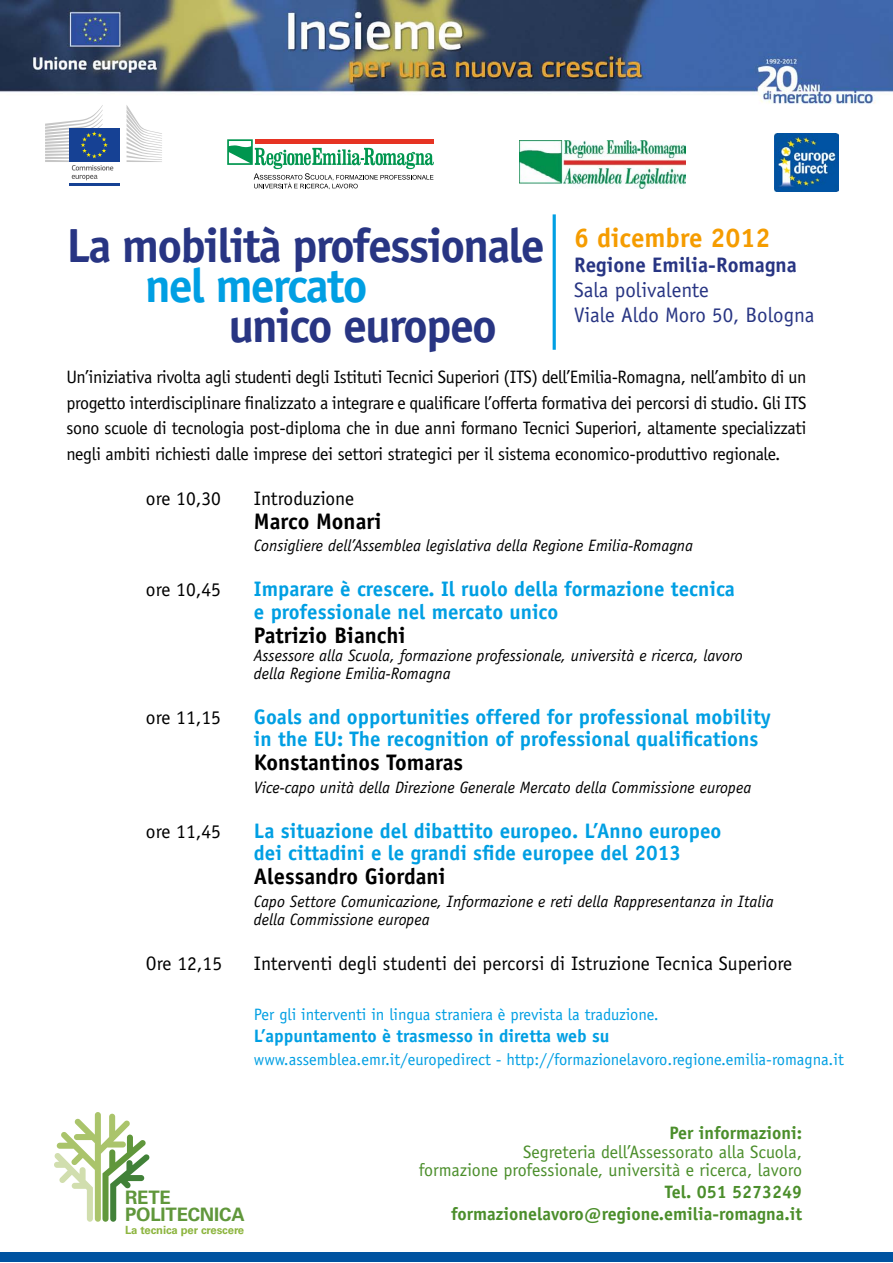
<style>
.page{position:relative;width:893px;height:1263px;background:#fff}
.page>*{position:absolute;margin:0;border:0;box-sizing:border-box;transform-origin:0 0}
.t1{font:700 48px "Officina Sans Std";letter-spacing:-.04em;color:#283583}
.t2{font:700 48px "Officina Sans Std";letter-spacing:-.04em;color:#009fe3}
.t3{font:700 27px "Officina Sans Std";color:#f59c00}
.t4{font:700 22.5px "Officina Sans Std";color:#000}
.t5{font:700 21px/22.5px "Officina Sans Std";color:#009fe3}
.t6{font:21px/25.2px "Officina Sans Std";color:#283583}
.t7{font:700 21px "Officina Sans Std";color:#283583}
.t8{font:19.5px "Officina Sans Std";color:#000}
.t9{font:700 18.6px/17.5px "Univers LT Std";letter-spacing:-.01em;color:#60973b}
.t10{font:18px/25.5px "Officina Sans Std";letter-spacing:-.02em;color:#000;text-align:justify}
.t11{font:18px/18.8px "Officina Sans Std";color:#4b8e2b;text-align:right}
.t12{font:700 18px/21.8px "Officina Sans Std";color:#4b8e2b;text-align:right}
.t13{font:700 18px "Officina Sans Std";color:#009fe3}
.t14{font:italic 16.5px/18px "Officina Sans Std";color:#000}
.t15{font:16.5px "Officina Sans Std";color:#009fe3}
.t16{font:700 11.25px "Univers LT Std";letter-spacing:-.01em;color:#8db53f}
</style>
<div class="page">
<img style="left:0;top:0;width:893px;height:115px">
<hr style="left:553px;top:214px;width:3px;height:136px;background:#009fe3">
<svg style="left:54px;top:1112px;width:96px;height:110px"></svg>
<svg style="left:227px;top:139px;width:207px;height:50px"></svg>
<img style="left:774px;top:133px;width:65px;height:59px">
<img style="left:520px;top:140px;width:165px;height:49px">
<div style="left:1px;top:1252px;width:892px;height:10px;background:#0053a1"></div>
<div style="left:69px;top:128px;width:50px;height:34px;background:#164194"></div>
<hr style="left:69px;top:183px;width:50px;height:3px;background:#164194">
<svg style="left:127px;top:105px;width:35px;height:57px"></svg>
<svg style="left:45px;top:105px;width:68px;height:75px"></svg>
<h1 class="t1" style="left:66px;top:216px;width:480px">La mobilità professionale</h1>
<h2 class="t3" style="left:574px;top:221px;width:198px">6 dicembre 2012</h2>
<p class="t7" style="left:574px;top:252px;width:224px">Regione Emilia-Romagna</p>
<p class="t6" style="left:574px;top:277px;width:242px">Sala polivalente<br>Viale Aldo Moro 50, Bologna</p>
<h1 class="t2" style="left:145px;top:256px;width:224px">nel mercato</h1>
<h1 class="t1" style="left:228px;top:296px;width:270px">unico europeo</h1>
<p class="t10" style="left:66px;top:365px;width:741px">Un’iniziativa rivolta agli studenti degli Istituti Tecnici Superiori (ITS) dell’Emilia-Romagna, nell’ambito di un progetto interdisciplinare finalizzato a integrare e qualificare l’offerta formativa dei percorsi di studio. Gli ITS sono scuole di tecnologia post-diploma che in due anni formano Tecnici Superiori, altamente specializzati negli ambiti richiesti dalle imprese dei settori strategici per il sistema economico-produttivo regionale.</p>
<p class="t8" style="left:146px;top:487px;width:77px">ore 10,30</p>
<p class="t8" style="left:254px;top:487px;width:102px">Introduzione</p>
<p class="t4" style="left:254px;top:507px;width:129px">Marco Monari</p>
<p class="t14" style="left:254px;top:537px;width:441px">Consigliere dell’Assemblea legislativa della Regione Emilia-Romagna</p>
<p class="t8" style="left:146px;top:578px;width:77px">ore 10,45</p>
<p class="t5" style="left:254px;top:578px;width:483px">Imparare è crescere. Il ruolo della formazione tecnica e professionale nel mercato unico</p>
<p class="t4" style="left:254px;top:621px;width:153px">Patrizio Bianchi</p>
<p class="t14" style="left:254px;top:646px;width:490px">Assessore alla Scuola, formazione professionale, università e ricerca, lavoro della Regione Emilia-Romagna</p>
<p class="t8" style="left:146px;top:706px;width:77px">ore 11,15</p>
<p class="t5" style="left:254px;top:705px;width:518px">Goals and opportunities offered for professional mobility in the EU: The recognition of professional qualifications</p>
<p class="t4" style="left:254px;top:749px;width:211px">Konstantinos Tomaras</p>
<p class="t14" style="left:254px;top:778px;width:499px">Vice-capo unità della Direzione Generale Mercato della Commissione europea</p>
<p class="t8" style="left:146px;top:820px;width:77px">ore 11,45</p>
<p class="t5" style="left:254px;top:819px;width:469px">La situazione del dibattito europeo. L’Anno europeo dei cittadini e le grandi sfide europee del 2013</p>
<p class="t4" style="left:254px;top:863px;width:193px">Alessandro Giordani</p>
<p class="t14" style="left:254px;top:892px;width:521px">Capo Settore Comunicazione, Informazione e reti della Rappresentanza in Italia della Commissione europea</p>
<p class="t8" style="left:146px;top:952px;width:78px">Ore 12,15</p>
<p class="t8" style="left:254px;top:952px;width:540px">Interventi degli studenti dei percorsi di Istruzione Tecnica Superiore</p>
<p class="t15" style="left:254px;top:1004px;width:406px">Per gli interventi in lingua straniera è prevista la traduzione.</p>
<p class="t13" style="left:254px;top:1025px;width:357px">L’appuntamento è trasmesso in diretta web su</p>
<p class="t15" style="left:254px;top:1049px;width:591px">www.assemblea.emr.it/europedirect - http://formazionelavoro.regione.emilia-romagna.it</p>
<p class="t9" style="left:125px;top:1189px;width:121px">RETE<br>POLITECNICA</p>
<p class="t16" style="left:125px;top:1223px;width:121px">La tecnica per crescere</p>
<p class="t12" style="left:669px;top:1121px;width:134px">Per informazioni:</p>
<p class="t11" style="left:419px;top:1142px;width:385px">Segreteria dell’Assessorato alla Scuola,<br>formazione professionale, università e ricerca, lavoro</p>
<p class="t12" style="left:451px;top:1181px;width:353px">Tel. 051 5273249 formazionelavoro@regione.emilia-romagna.it</p>
</div>
